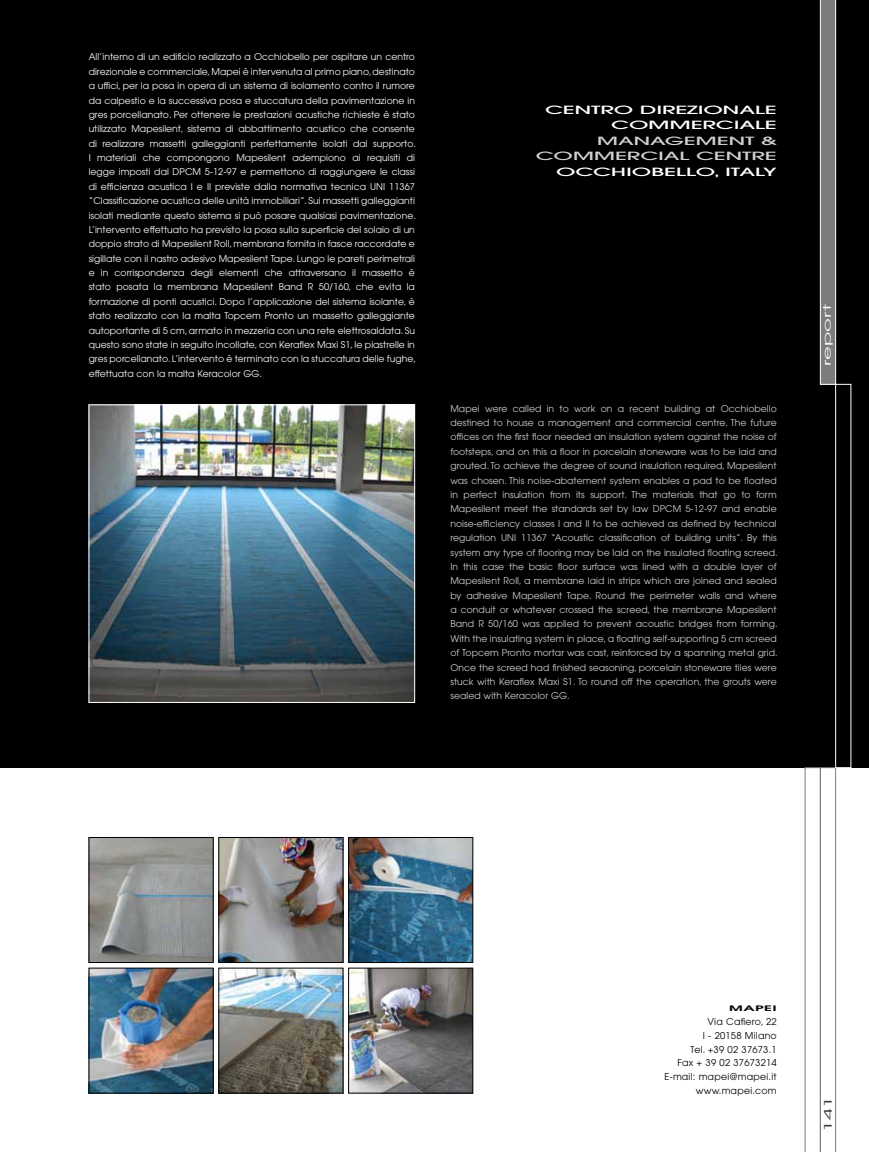
<style>
.page{position:relative;width:869px;height:1152px;background:#fff}
.page>*{position:absolute;margin:0;border:0;box-sizing:border-box;transform-origin:0 0}
.t1{font:500 11.25px "Avant Garde";letter-spacing:-.01em;color:#fff;scale:2.04 1}
.t2{font:500 11.25px "Avant Garde";letter-spacing:-.01em;color:#cfd0d0;scale:2.04 1}
.t3{font:10.38px "Avant Garde";color:#fff;scale:2.04 1}
.t4{font:10.38px "Avant Garde";color:#3b3b3a;scale:2.04 1}
.t5{font:9.38px/13.8px "Avant Garde";letter-spacing:.025em;color:#000;text-align:right}
.t6{font:9.25px/14.4px "Avant Garde";letter-spacing:.005em;color:#fff;text-align:justify}
.t7{font:9.25px/14.4px "Avant Garde";letter-spacing:.005em;color:#cfd0d0;text-align:justify}
.t8{font:600 7.5px "Avant Garde";letter-spacing:.025em;color:#000;scale:2.04 1}
</style>
<div class="page">
<div style="left:0;top:0;width:868px;height:768px;background:#000"></div>
<svg style="left:819px;top:0;width:16px;height:385px;background:#7d7d7c"></svg>
<svg style="left:804px;top:767px;width:31px;height:385px"></svg>
<div style="left:834px;top:384px;width:16px;height:384px;border:1px solid #fff"></div>
<img style="left:91px;top:406px;width:322px;height:295px">
<div style="left:89px;top:404px;width:326px;height:299px;border:1px solid #fff"></div>
<img style="left:91px;top:839px;width:120px;height:121px">
<img style="left:220px;top:839px;width:121px;height:121px">
<div style="left:218px;top:837px;width:125px;height:125px;border:1px solid #000"></div>
<img style="left:350px;top:839px;width:121px;height:121px">
<div style="left:348px;top:837px;width:125px;height:125px;border:1px solid #000"></div>
<img style="left:91px;top:969px;width:120px;height:122px">
<img style="left:220px;top:969px;width:121px;height:122px">
<div style="left:218px;top:967px;width:125px;height:126px;border:1px solid #000"></div>
<img style="left:350px;top:969px;width:121px;height:122px">
<div style="left:348px;top:967px;width:125px;height:126px;border:1px solid #000"></div>
<p class="t6" style="left:89px;top:50px;width:329px">All’interno di un edificio realizzato a Occhiobello per ospitare un centro direzionale e commerciale, Mapei è intervenuta al primo piano, destinato a uffici, per la posa in opera di un sistema di isolamento contro il rumore da calpestio e la successiva posa e stuccatura della pavimentazione in gres porcellanato. Per ottenere le prestazioni acustiche richieste è stato utilizzato Mapesilent, sistema di abbattimento acustico che consente di realizzare massetti galleggianti perfettamente isolati dal supporto.<br>I materiali che compongono Mapesilent adempiono ai requisiti di legge imposti dal DPCM 5-12-97 e permettono di raggiungere le classi di efficienza acustica I e II previste dalla normativa tecnica UNI 11367 “Classificazione acustica delle unità immobiliari”. Sui massetti galleggianti isolati mediante questo sistema si può posare qualsiasi pavimentazione.<br>L’intervento effettuato ha previsto la posa sulla superficie del solaio di un doppio strato di Mapesilent Roll, membrana fornita in fasce raccordate e sigillate con il nastro adesivo Mapesilent Tape. Lungo le pareti perimetrali e in corrispondenza degli elementi che attraversano il massetto è stato posata la membrana Mapesilent Band R 50/160, che evita la formazione di ponti acustici. Dopo l’applicazione del sistema isolante, è stato realizzato con la malta Topcem Pronto un massetto galleggiante autoportante di 5 cm, armato in mezzeria con una rete elettrosaldata. Su questo sono state in seguito incollate, con Keraflex Maxi S1, le piastrelle in gres porcellanato. L’intervento è terminato con la stuccatura delle fughe, effettuata con la malta Keracolor GG.</p>
<p class="t1" style="left:545px;top:102px;width:87px">CENTRO DIREZION</p>
<p class="t1" style="left:739px;top:102px;width:18px">ALE</p>
<p class="t1" style="left:611px;top:118px;width:10px">CO</p>
<p class="t1" style="left:648px;top:118px;width:29px">MMERC</p>
<p class="t1" style="left:733px;top:118px;width:21px">IALE</p>
<p class="t2" style="left:596px;top:134px;width:10px">MA</p>
<p class="t2" style="left:633px;top:134px;width:72px">NAGEMENT &amp;</p>
<p class="t2" style="left:535px;top:149px;width:29px">COMM</p>
<p class="t2" style="left:615px;top:149px;width:27px">ERCIAL</p>
<p class="t2" style="left:695px;top:149px;width:41px">CENTRE</p>
<p class="t1" style="left:556px;top:165px;width:19px">OCC</p>
<p class="t1" style="left:610px;top:165px;width:83px">HIOBELLO, ITALY</p>
<p class="t7" style="left:450px;top:401px;width:329px">Mapei were called in to work on a recent building at Occhiobello destined to house a management and commercial centre. The future offices on the first floor needed an insulation system against the noise of footsteps, and on this a floor in porcelain stoneware was to be laid and grouted. To achieve the degree of sound insulation required, Mapesilent was chosen. This noise-abatement system enables a pad to be floated in perfect insulation from its support. The materials that go to form Mapesilent meet the standards set by law DPCM 5-12-97 and enable noise-efficiency classes I and II to be achieved as defined by technical regulation UNI 11367 “Acoustic classification of building units”. By this system any type of flooring may be laid on the insulated floating screed.<br>In this case the basic floor surface was lined with a double layer of Mapesilent Roll, a membrane laid in strips which are joined and sealed by adhesive Mapesilent Tape. Round the perimeter walls and where a conduit or whatever crossed the screed, the membrane Mapesilent Band R 50/160 was applied to prevent acoustic bridges from forming.<br>With the insulating system in place, a floating self-supporting 5 cm screed of Topcem Pronto mortar was cast, reinforced by a spanning metal grid.<br>Once the screed had finished seasoning, porcelain stoneware tiles were stuck with Keraflex Maxi S1. To round off the operation, the grouts were sealed with Keracolor GG.</p>
<p class="t3" style="left:820px;top:366px;width:32px;rotate:-90deg">report</p>
<p class="t8" style="left:729px;top:1003px;width:25px">MAPEI</p>
<p class="t5" style="left:664px;top:1014px;width:114px">Via Cafiero, 22<br>I - 20158 Milano<br>Tel. +39 02 37673.1<br>Fax + 39 02 37673214<br>E-mail: mapei@mapei.it www.mapei.com</p>
<p class="t4" style="left:821px;top:1131px;width:19px;rotate:-90deg">141</p>
</div>
